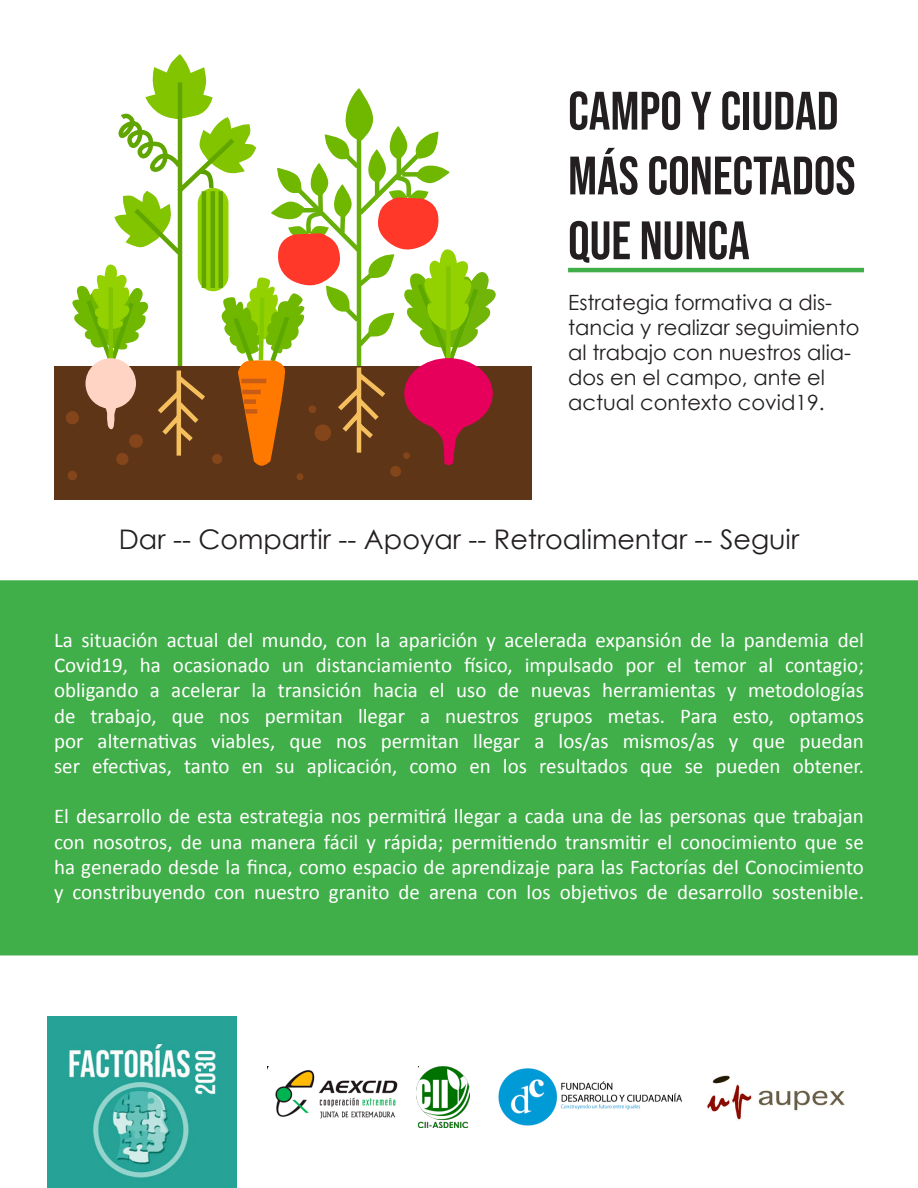
<style>
.page{position:relative;width:918px;height:1188px;background:#fff}
.page>*{position:absolute;margin:0;border:0;box-sizing:border-box;transform-origin:0 0}
.t1{font:54px/64.8px "Bebas Neue";color:#231f20}
.t2{font:27px "Century Gothic";color:#231f20}
.t3{font:21px/25.2px "Calibri";color:#fff;text-align:justify}
.t4{font:21px/25.2px "Century Gothic";color:#231f20}
</style>
<div class="page">
<div style="left:0;top:580px;width:918px;height:375px;background:#40ae49"></div>
<div style="left:54px;top:366px;width:478px;height:134px;background:#5e3617"></div>
<div style="left:390px;top:466px;width:11px;height:11px;background:#85451a;border-radius:50%"></div>
<div style="left:297px;top:473px;width:6px;height:7px;background:#85451a;border-radius:50%"></div>
<div style="left:66px;top:411px;width:13px;height:13px;background:#85451a;border-radius:50%"></div>
<div style="left:68px;top:471px;width:9px;height:9px;background:#85451a;border-radius:50%"></div>
<svg style="left:72px;top:54px;width:424px;height:412px"></svg>
<hr style="left:568px;top:268px;width:296px;height:4px;background:#40ae49">
<img style="left:498px;top:1068px;width:184px;height:58px">
<img style="left:267px;top:1066px;width:131px;height:53px">
<img style="left:416px;top:1066px;width:54px;height:62px">
<img style="left:707px;top:1075px;width:138px;height:45px">
<img style="left:48px;top:1017px;width:189px;height:171px">
<p class="t1" style="left:568px;top:78px;width:272px">CAMPO Y CIUDAD</p>
<p class="t1" style="left:568px;top:143px;width:289px">MÁS CONECTADOS<br>QUE NUNCA</p>
<p class="t4" style="left:568px;top:289px;width:293px">Estrategia formativa a dis&shy;tancia y realizar seguimiento al trabajo con nuestros alia&shy;dos en el campo, ante el actual contexto covid19.</p>
<p class="t2" style="left:119px;top:521px;width:682px">Dar -- Compartir -- Apoyar -- Retroalimentar -- Seguir</p>
<p class="t3" style="left:54px;top:627px;width:811px">La situación actual del mundo, con la aparición y acelerada expansión de la pandemia del Covid19, ha ocasionado un distanciamiento físico, impulsado por el temor al contagio; obligando a acelerar la transición hacia el uso de nuevas herramientas y metodologías de trabajo, que nos permitan llegar a nuestros grupos metas. Para esto, optamos por alternativas viables, que nos permitan llegar a los/as mismos/as y que puedan ser efectivas, tanto en su aplicación, como en los resultados que se pueden obtener.</p>
<p class="t3" style="left:54px;top:803px;width:811px">El desarrollo de esta estrategia nos permitirá llegar a cada una de las personas que trabajan con nosotros, de una manera fácil y rápida; permitiendo transmitir el conocimiento que se ha generado desde la finca, como espacio de aprendizaje para las Factorías del Conocimiento y constribuyendo con nuestro granito de arena con los objetivos de desarrollo sostenible.</p>
</div>
